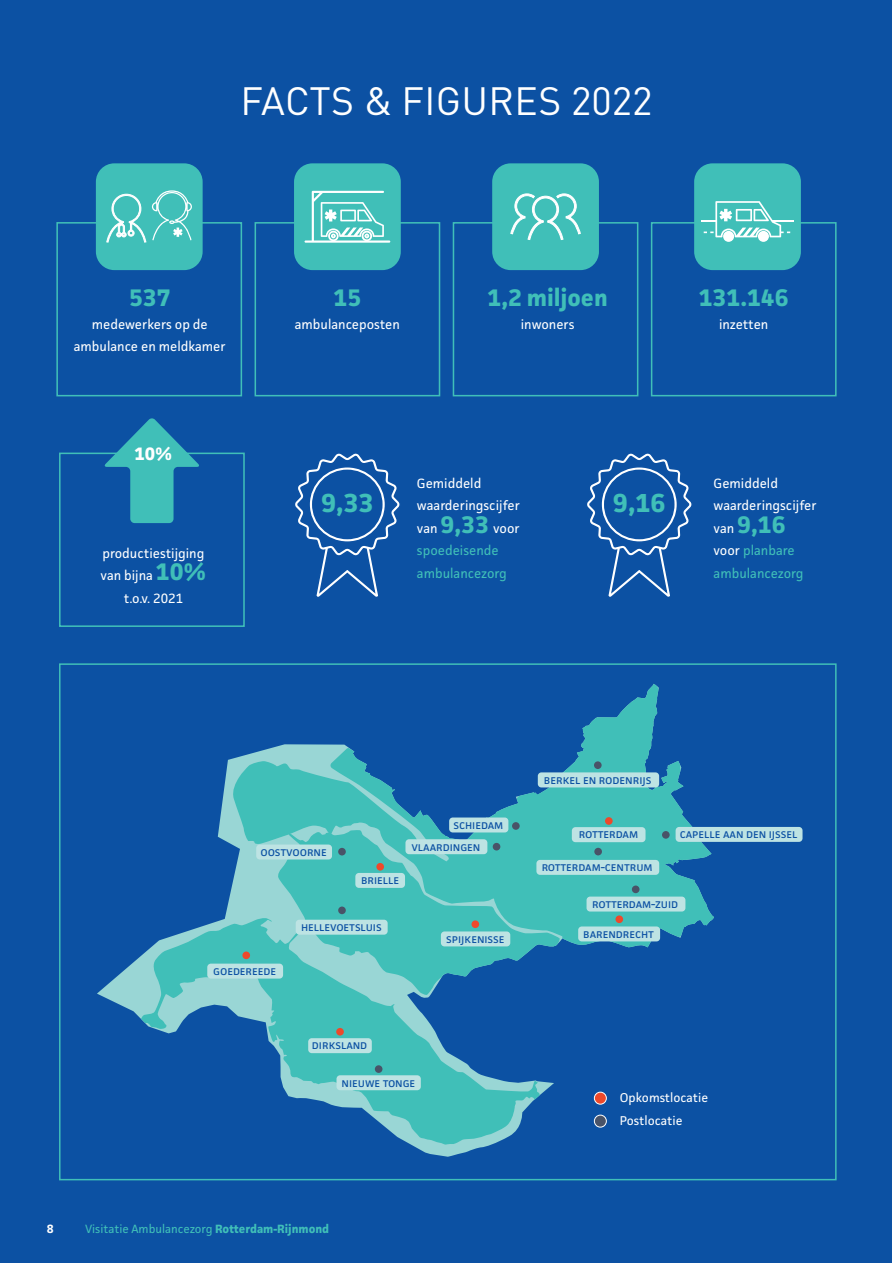
<style>
.page{position:relative;width:893px;height:1263px;background:#fff}
.page>*{position:absolute;margin:0;border:0;box-sizing:border-box;transform-origin:0 0}
.t1{font:39px "DIN Pro";letter-spacing:.005em;color:#fff}
.t2{font:700 26.1px "Facit";color:#40bfb8}
.t3{font:700 24px "Facit";color:#40bfb8}
.t4{font:700 18px "Facit";color:#fff}
.t5{font:13.5px/22.5px "Facit";color:#fff;text-align:center}
.t6{font:13.5px/22.5px "Facit";color:#40bfb8}
.t7{font:12.75px "Facit";letter-spacing:-.01em;color:#0c51a3}
.t8{font:12.75px/23px "Facit";letter-spacing:-.01em;color:#fff}
.t9{font:12.6px/21.8px "Facit";letter-spacing:-.01em;color:#0c51a3}
.t10{font:12px "Facit";color:#40bfb8}
.t11{font:700 12px "Facit";color:#fff}
.s1{font-weight:700;font-size:24px;color:#40bfb8}
.s2{color:#40bfb8}
.s3{font-weight:400;font-size:13.5px;color:#fff}
.s4{color:#fff}
.s5{font-weight:700}
</style>
<div class="page">
<div style="left:1px;top:0;width:891px;height:1263px;background:#0c51a3"></div>
<div style="left:694px;top:163px;width:107px;height:107px;background:#40bfb8;border-radius:18px"></div>
<div style="left:651px;top:222px;width:186px;height:174px;border:2px solid #40bfb8"></div>
<div style="left:59px;top:453px;width:186px;height:174px;border:2px solid #40bfb8"></div>
<svg style="left:702px;top:201px;width:88px;height:41px"></svg>
<hr style="left:772px;top:220px;width:21px;height:2px;background:#fff">
<svg style="left:104px;top:418px;width:96px;height:105px"></svg>
<div style="left:96px;top:163px;width:107px;height:107px;background:#40bfb8;border-radius:18px"></div>
<div style="left:294px;top:163px;width:107px;height:107px;background:#40bfb8;border-radius:18px"></div>
<div style="left:492px;top:163px;width:107px;height:107px;background:#40bfb8;border-radius:18px"></div>
<div style="left:56px;top:222px;width:186px;height:174px;border:2px solid #40bfb8"></div>
<div style="left:255px;top:222px;width:185px;height:174px;border:2px solid #40bfb8"></div>
<div style="left:453px;top:222px;width:185px;height:174px;border:2px solid #40bfb8"></div>
<svg style="left:305px;top:191px;width:85px;height:52px"></svg>
<svg style="left:106px;top:194px;width:40px;height:49px"></svg>
<svg style="left:510px;top:193px;width:71px;height:47px"></svg>
<svg style="left:152px;top:190px;width:40px;height:50px"></svg>
<svg style="left:295px;top:453px;width:105px;height:144px"></svg>
<svg style="left:587px;top:453px;width:105px;height:144px"></svg>
<svg style="left:97px;top:759px;width:551px;height:398px"></svg>
<svg style="left:141px;top:917px;width:399px;height:227px"></svg>
<svg style="left:231px;top:684px;width:483px;height:263px"></svg>
<svg style="left:277px;top:830px;width:283px;height:165px;fill:#40bfb8"></svg>
<div style="left:594px;top:1092px;width:12px;height:12px;background:#ed492b;border-radius:50%"></div>
<div style="left:594px;top:1092px;width:13px;height:12px;border:1px solid #fff;border-radius:50%"></div>
<div style="left:594px;top:1115px;width:12px;height:12px;background:#495368;border-radius:50%"></div>
<div style="left:594px;top:1115px;width:13px;height:12px;border:1px solid #fff;border-radius:50%"></div>
<div style="left:336px;top:1028px;width:8px;height:7px;background:#ed492b;border-radius:50%"></div>
<div style="left:242px;top:951px;width:8px;height:8px;background:#ed492b;border-radius:50%"></div>
<div style="left:338px;top:906px;width:8px;height:8px;background:#495368;border-radius:50%"></div>
<div style="left:338px;top:848px;width:8px;height:7px;background:#495368;border-radius:50%"></div>
<div style="left:376px;top:863px;width:8px;height:7px;background:#ed492b;border-radius:50%"></div>
<div style="left:512px;top:822px;width:8px;height:8px;background:#495368;border-radius:50%"></div>
<div style="left:493px;top:843px;width:7px;height:7px;background:#495368;border-radius:50%"></div>
<div style="left:615px;top:915px;width:8px;height:8px;background:#ed492b;border-radius:50%"></div>
<div style="left:605px;top:817px;width:8px;height:8px;background:#ed492b;border-radius:50%"></div>
<div style="left:594px;top:848px;width:8px;height:7px;background:#495368;border-radius:50%"></div>
<div style="left:594px;top:761px;width:8px;height:8px;background:#495368;border-radius:50%"></div>
<div style="left:662px;top:831px;width:8px;height:8px;background:#495368;border-radius:50%"></div>
<div style="left:632px;top:885px;width:7px;height:8px;background:#495368;border-radius:50%"></div>
<div style="left:471px;top:920px;width:8px;height:8px;background:#ed492b;border-radius:50%"></div>
<div style="left:308px;top:1038px;width:64px;height:15px;background:#bde3e3;border-radius:4px"></div>
<div style="left:296px;top:920px;width:92px;height:15px;background:#bde3e3;border-radius:4px"></div>
<div style="left:256px;top:844px;width:76px;height:15px;background:#bde3e3;border-radius:4px"></div>
<div style="left:355px;top:873px;width:50px;height:15px;background:#bde3e3;border-radius:4px"></div>
<div style="left:449px;top:817px;width:59px;height:15px;background:#bde3e3;border-radius:4px"></div>
<div style="left:405px;top:839px;width:82px;height:15px;background:#bde3e3;border-radius:4px"></div>
<div style="left:578px;top:926px;width:82px;height:15px;background:#bde3e3;border-radius:4px"></div>
<div style="left:572px;top:827px;width:73px;height:15px;background:#bde3e3;border-radius:4px"></div>
<div style="left:536px;top:860px;width:123px;height:15px;background:#bde3e3;border-radius:4px"></div>
<div style="left:538px;top:772px;width:121px;height:15px;background:#bde3e3;border-radius:4px"></div>
<div style="left:676px;top:827px;width:126px;height:15px;background:#bde3e3;border-radius:4px"></div>
<div style="left:586px;top:896px;width:99px;height:15px;background:#bde3e3;border-radius:4px"></div>
<div style="left:441px;top:931px;width:69px;height:15px;background:#bde3e3;border-radius:4px"></div>
<div style="left:336px;top:1075px;width:85px;height:15px;background:#bde3e3;border-radius:4px"></div>
<div style="left:375px;top:1065px;width:7px;height:8px;background:#495368;border-radius:50%"></div>
<div style="left:207px;top:964px;width:76px;height:14px;background:#bde3e3;border-radius:4px"></div>
<svg style="left:189px;top:985px;width:43px;height:23px"></svg>
<h1 class="t1" style="left:241px;top:71px;width:414px">FACTS &amp; FIGURES 2022</h1>
<h3 class="t3" style="left:129px;top:283px;width:43px">537</h3>
<p class="t5" style="left:74px;top:313px;width:153px">medewerkers op de ambulance en meldkamer</p>
<h3 class="t4" style="left:135px;top:443px;width:39px">10%</h3>
<p class="t5" style="left:101px;top:541px;width:107px">productiestijging van bijna <span class="s1">10% </span>t.o.v. 2021</p>
<h3 class="t3" style="left:334px;top:283px;width:29px">15</h3>
<p class="t5" style="left:295px;top:313px;width:107px">ambulanceposten</p>
<h3 class="t3" style="left:488px;top:283px;width:122px">1,2 miljoen</h3>
<p class="t5" style="left:521px;top:313px;width:55px">inwoners</p>
<h3 class="t3" style="left:699px;top:283px;width:91px">131.146</h3>
<p class="t5" style="left:719px;top:313px;width:51px">inzetten</p>
<h2 class="t2" style="left:321px;top:486px;width:54px">9,33</h2>
<p class="t5" style="left:417px;top:472px;width:105px;text-align:left">Gemiddeld waarderingscijfer van <span class="s1">9,33</span> voor <span class="s2">spoedeisende ambulancezorg</span></p>
<h2 class="t2" style="left:613px;top:486px;width:54px">9,16</h2>
<p class="t5" style="left:714px;top:472px;width:105px;text-align:left">Gemiddeld waarderingscijfer</p>
<h3 class="t3" style="left:714px;top:510px;width:73px"><span class="s3">van</span> 9,16</h3>
<p class="t6" style="left:714px;top:539px;width:91px"><span class="s4">voor</span> planbare ambulancezorg</p>
<p class="t9" style="left:260px;top:840px;width:68px">oostvoorne</p>
<p class="t9" style="left:361px;top:869px;width:40px">brielle</p>
<p class="t9" style="left:411px;top:813px;width:93px;text-indent:42px">schiedam vlaardingen</p>
<p class="t9" style="left:301px;top:915px;width:82px">hellevoetsluis</p>
<p class="t9" style="left:446px;top:927px;width:60px">spijkenisse</p>
<p class="t7" style="left:544px;top:771px;width:109px">berkel en rodenrijs</p>
<p class="t7" style="left:579px;top:826px;width:61px">rotterdam</p>
<p class="t9" style="left:542px;top:856px;width:112px">rotterdam-centrum</p>
<p class="t9" style="left:680px;top:823px;width:119px">capelle aan den ijssel</p>
<p class="t9" style="left:592px;top:892px;width:88px">rotterdam-zuid</p>
<p class="t9" style="left:583px;top:922px;width:72px">barendrecht</p>
<p class="t9" style="left:213px;top:959px;width:65px">goedereede</p>
<p class="t9" style="left:312px;top:1034px;width:57px">dirksland</p>
<p class="t9" style="left:342px;top:1071px;width:75px">nieuwe tonge</p>
<p class="t11" style="left:47px;top:1221px;width:8px">8</p>
<p class="t10" style="left:85px;top:1221px;width:246px">Visitatie Ambulancezorg <span class="s5">Rotterdam-Rijnmond</span></p>
<p class="t8" style="left:620px;top:1086px;width:90px">Opkomstlocatie<br>Postlocatie</p>
</div>
